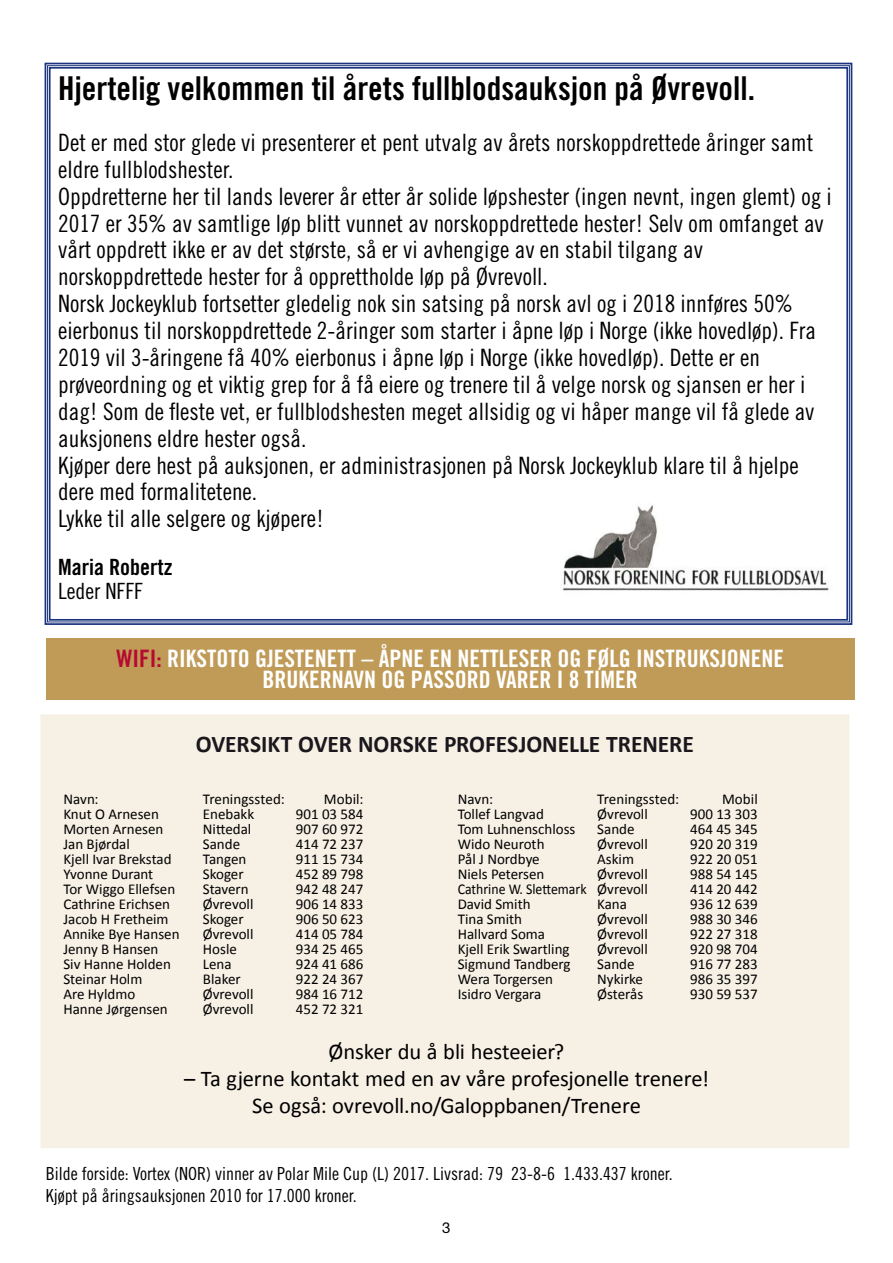
<style>
.page{position:relative;width:893px;height:1263px;background:#fff}
.page>*{position:absolute;margin:0;border:0;box-sizing:border-box;transform-origin:0 0}
.t1{font:32.85px "Trade Gothic LT Std Bd Cn 20";color:#000}
.t2{font:24px/21px "Trade Gothic LT Std Bd Cn 20";color:#fff;text-align:center}
.t3{font:700 24px "Calibri";color:#1a181c}
.t4{font:23.85px/26.8px "Trade Gothic LT Std Cn 18";color:#000}
.t5{font:22.5px/27px "Calibri";letter-spacing:-.005em;color:#000;text-align:center}
.t6{font:22.35px "Trade Gothic LT Std Bd Cn 20";color:#000}
.t7{font:22.35px "Trade Gothic LT Std Cn 18";color:#000}
.t8{font:18px/21.6px "Trade Gothic LT Std Cn 18";color:#000}
.t9{font:15px "Calibri";color:#000}
.t10{font:15px "Calibri";color:#000;scale:.92 1}
.t11{font:15px "Helvetica Neue";color:#000}
.s1{color:#b70931}
</style>
<div class="page">
<div style="left:46px;top:638px;width:809px;height:61px;background:#c09b57"></div>
<svg style="left:44px;top:62px;width:809px;height:563px"></svg>
<img style="left:560px;top:486px;width:273px;height:117px">
<div style="left:42px;top:716px;width:806px;height:431px;background:#f6f0e5"></div>
<div style="left:41px;top:714px;width:808px;height:434px;border:3px solid #f6f0e5"></div>
<h1 class="t1" style="left:58px;top:68px;width:698px">Hjertelig velkommen til årets fullblodsauksjon på Øvrevoll.</h1>
<p class="t4" style="left:58px;top:129px;width:775px">Det er med stor glede vi presenterer et pent utvalg av årets norskoppdrettede åringer samt eldre fullblodshester.<br>Oppdretterne her til lands leverer år etter år solide løpshester (ingen nevnt, ingen glemt) og i 2017 er 35% av samtlige løp blitt vunnet av norskoppdrettede hester! Selv om omfanget av vårt oppdrett ikke er av det største, så er vi avhengige av en stabil tilgang av norskoppdrettede hester for å opprettholde løp på Øvrevoll.<br>Norsk Jockeyklub fortsetter gledelig nok sin satsing på norsk avl og i 2018 innføres 50% eierbonus til norskoppdrettede 2-åringer som starter i åpne løp i Norge (ikke hovedløp). Fra 2019 vil 3-åringene få 40% eierbonus i åpne løp i Norge (ikke hovedløp). Dette er en prøveordning og et viktig grep for å få eiere og trenere til å velge norsk og sjansen er her i dag! Som de fleste vet, er fullblodshesten meget allsidig og vi håper mange vil få glede av auksjonens eldre hester også.<br>Kjøper dere hest på auksjonen, er administrasjonen på Norsk Jockeyklub klare til å hjelpe dere med formalitetene.<br>Lykke til alle selgere og kjøpere!</p>
<p class="t6" style="left:58px;top:554px;width:116px">Maria Robertz</p>
<p class="t7" style="left:58px;top:578px;width:86px">Leder NFFF</p>
<p class="t2" style="left:116px;top:648px;width:669px"><span class="s1">WIFI:</span> RIKSTOTO GJESTENETT – ÅPNE EN NETTLESER OG FØLG INSTRUKSJONENE<br>BRUKERNAVN OG PASSORD VARER I 8 TIMER</p>
<p class="t3" style="left:196px;top:727px;width:499px">OVERSIKT OVER NORSKE PROFESJONELLE TRENERE</p>
<p class="t9" style="left:63px;top:789px;width:37px">Navn:</p>
<p class="t9" style="left:203px;top:789px;width:83px">Treningssted:</p>
<p class="t9" style="left:324px;top:789px;width:41px">Mobil:</p>
<p class="t9" style="left:63px;top:804px;width:97px">Knut O Arnesen</p>
<p class="t9" style="left:203px;top:804px;width:53px">Enebakk</p>
<p class="t9" style="left:296px;top:804px;width:69px">901 03 584</p>
<p class="t9" style="left:63px;top:819px;width:102px">Morten Arnesen</p>
<p class="t9" style="left:203px;top:819px;width:50px">Nittedal</p>
<p class="t9" style="left:296px;top:819px;width:69px">907 60 972</p>
<p class="t9" style="left:63px;top:834px;width:68px">Jan Bjørdal</p>
<p class="t9" style="left:203px;top:834px;width:39px">Sande</p>
<p class="t9" style="left:296px;top:834px;width:69px">414 72 237</p>
<p class="t9" style="left:63px;top:849px;width:110px">Kjell Ivar Brekstad</p>
<p class="t9" style="left:203px;top:849px;width:45px">Tangen</p>
<p class="t9" style="left:296px;top:849px;width:69px">911 15 734</p>
<p class="t9" style="left:63px;top:864px;width:91px">Yvonne Durant</p>
<p class="t9" style="left:203px;top:864px;width:42px">Skoger</p>
<p class="t9" style="left:296px;top:864px;width:69px">452 89 798</p>
<p class="t9" style="left:63px;top:879px;width:113px">Tor Wiggo Ellefsen</p>
<p class="t9" style="left:203px;top:879px;width:47px">Stavern</p>
<p class="t9" style="left:296px;top:879px;width:69px">942 48 247</p>
<p class="t9" style="left:63px;top:894px;width:108px">Cathrine Erichsen</p>
<p class="t9" style="left:203px;top:894px;width:52px">Øvrevoll</p>
<p class="t9" style="left:296px;top:894px;width:69px">906 14 833</p>
<p class="t9" style="left:63px;top:909px;width:107px">Jacob H Fretheim</p>
<p class="t9" style="left:203px;top:909px;width:42px">Skoger</p>
<p class="t9" style="left:296px;top:909px;width:69px">906 50 623</p>
<p class="t9" style="left:63px;top:924px;width:118px">Annike Bye Hansen</p>
<p class="t9" style="left:203px;top:924px;width:52px">Øvrevoll</p>
<p class="t9" style="left:296px;top:924px;width:69px">414 05 784</p>
<p class="t9" style="left:63px;top:939px;width:97px">Jenny B Hansen</p>
<p class="t9" style="left:203px;top:939px;width:36px">Hosle</p>
<p class="t9" style="left:296px;top:939px;width:69px">934 25 465</p>
<p class="t9" style="left:63px;top:954px;width:109px">Siv Hanne Holden</p>
<p class="t9" style="left:203px;top:954px;width:30px">Lena</p>
<p class="t9" style="left:296px;top:954px;width:69px">924 41 686</p>
<p class="t9" style="left:63px;top:969px;width:81px">Steinar Holm</p>
<p class="t9" style="left:203px;top:969px;width:39px">Blaker</p>
<p class="t9" style="left:296px;top:969px;width:69px">922 24 367</p>
<p class="t9" style="left:63px;top:984px;width:73px">Are Hyldmo</p>
<p class="t9" style="left:203px;top:984px;width:52px">Øvrevoll</p>
<p class="t9" style="left:296px;top:984px;width:69px">984 16 712</p>
<p class="t9" style="left:63px;top:999px;width:106px">Hanne Jørgensen</p>
<p class="t9" style="left:203px;top:999px;width:52px">Øvrevoll</p>
<p class="t9" style="left:296px;top:999px;width:69px">452 72 321</p>
<p class="t9" style="left:458px;top:789px;width:37px">Navn:</p>
<p class="t9" style="left:597px;top:789px;width:83px">Treningssted:</p>
<p class="t9" style="left:722px;top:789px;width:37px">Mobil</p>
<p class="t9" style="left:458px;top:804px;width:88px">Tollef Langvad</p>
<p class="t9" style="left:597px;top:804px;width:52px">Øvrevoll</p>
<p class="t9" style="left:690px;top:804px;width:69px">900 13 303</p>
<p class="t9" style="left:458px;top:819px;width:119px">Tom Luhnenschloss</p>
<p class="t9" style="left:597px;top:819px;width:39px">Sande</p>
<p class="t9" style="left:690px;top:819px;width:69px">464 45 345</p>
<p class="t9" style="left:458px;top:834px;width:88px">Wido Neuroth</p>
<p class="t9" style="left:597px;top:834px;width:52px">Øvrevoll</p>
<p class="t9" style="left:690px;top:834px;width:69px">920 20 319</p>
<p class="t9" style="left:458px;top:849px;width:84px">Pål J Nordbye</p>
<p class="t9" style="left:597px;top:849px;width:38px">Askim</p>
<p class="t9" style="left:690px;top:849px;width:69px">922 20 051</p>
<p class="t9" style="left:458px;top:864px;width:88px">Niels Petersen</p>
<p class="t9" style="left:597px;top:864px;width:52px">Øvrevoll</p>
<p class="t9" style="left:690px;top:864px;width:69px">988 54 145</p>
<p class="t10" style="left:458px;top:879px;width:208px">Cathrine W. Slettemark Øvrevoll</p>
<p class="t9" style="left:690px;top:879px;width:69px">414 20 442</p>
<p class="t9" style="left:458px;top:894px;width:74px">David Smith</p>
<p class="t9" style="left:597px;top:894px;width:31px">Kana</p>
<p class="t9" style="left:690px;top:894px;width:69px">936 12 639</p>
<p class="t9" style="left:458px;top:909px;width:66px">Tina Smith</p>
<p class="t9" style="left:597px;top:909px;width:52px">Øvrevoll</p>
<p class="t9" style="left:690px;top:909px;width:69px">988 30 346</p>
<p class="t9" style="left:458px;top:924px;width:89px">Hallvard Soma</p>
<p class="t9" style="left:597px;top:924px;width:52px">Øvrevoll</p>
<p class="t9" style="left:690px;top:924px;width:69px">922 27 318</p>
<p class="t9" style="left:458px;top:939px;width:113px">Kjell Erik Swartling</p>
<p class="t9" style="left:597px;top:939px;width:52px">Øvrevoll</p>
<p class="t9" style="left:690px;top:939px;width:69px">920 98 704</p>
<p class="t9" style="left:458px;top:954px;width:114px">Sigmund Tandberg</p>
<p class="t9" style="left:597px;top:954px;width:39px">Sande</p>
<p class="t9" style="left:690px;top:954px;width:69px">916 77 283</p>
<p class="t9" style="left:458px;top:969px;width:97px">Wera Torgersen</p>
<p class="t9" style="left:597px;top:969px;width:47px">Nykirke</p>
<p class="t9" style="left:690px;top:969px;width:69px">986 35 397</p>
<p class="t9" style="left:458px;top:984px;width:85px">Isidro Vergara</p>
<p class="t9" style="left:597px;top:984px;width:47px">Østerås</p>
<p class="t9" style="left:690px;top:984px;width:69px">930 59 537</p>
<p class="t5" style="left:329px;top:1037px;width:237px">Ønsker du å bli hesteeier?</p>
<p class="t5" style="left:184px;top:1064px;width:526px">– Ta gjerne kontakt med en av våre profesjonelle trenere!<br>Se også: ovrevoll.no/Galoppbanen/Trenere</p>
<p class="t8" style="left:46px;top:1163px;width:629px">Bilde forside: Vortex (NOR) vinner av Polar Mile Cup (L) 2017. Livsrad: 79 23-8-6 1.433.437 kroner.<br>Kjøpt på åringsauksjonen 2010 for 17.000 kroner.</p>
<p class="t11" style="left:442px;top:1219px;width:10px">3</p>
</div>
